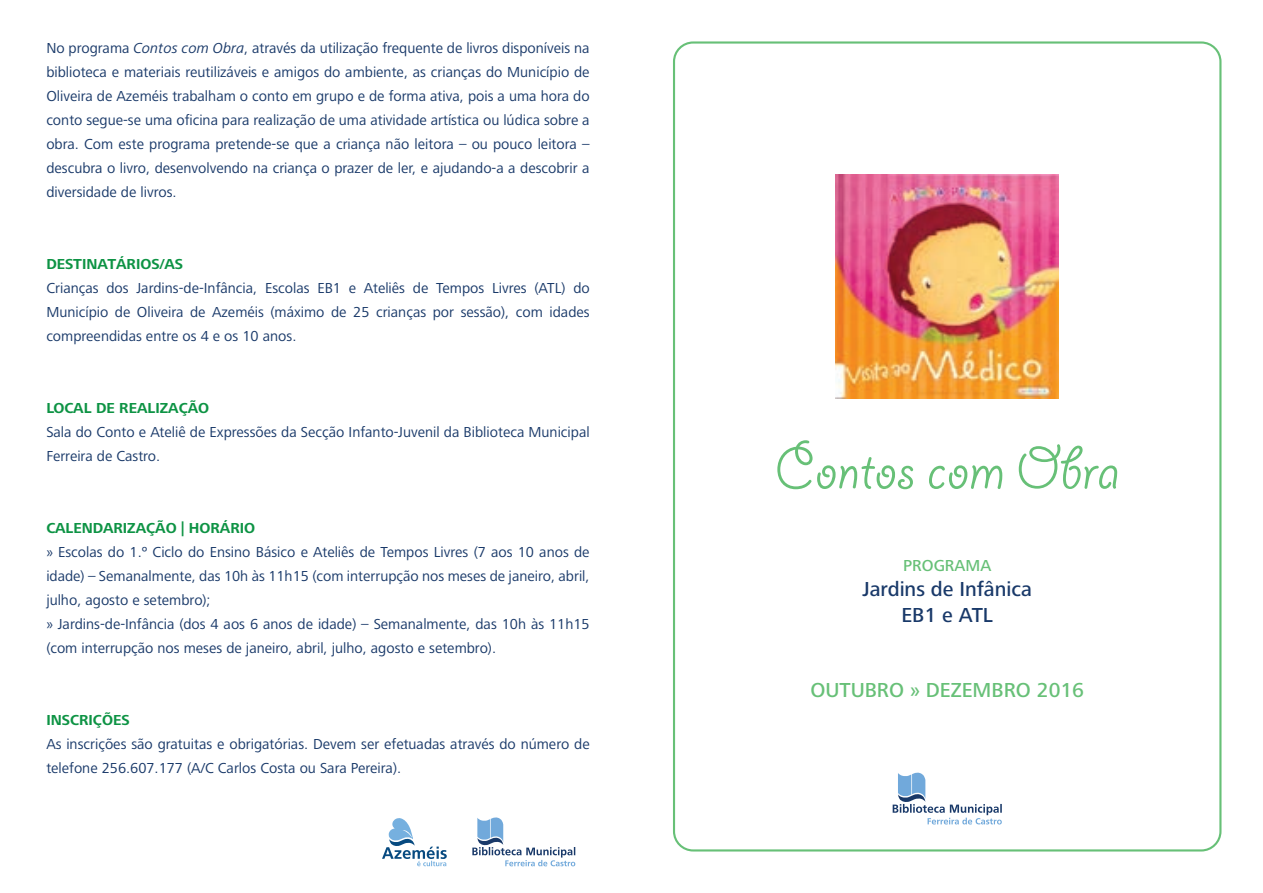
<style>
.page{position:relative;width:1263px;height:893px;background:#fff}
.page>*{position:absolute;margin:0;border:0;box-sizing:border-box;transform-origin:0 0}
.t1{font:66px "Giddyup Std";color:#67c077}
.t2{font:500 21px/25.2px "Frutiger Next LT";color:#193969;text-align:center}
.t3{font:500 21px "Frutiger Next LT";color:#67c077}
.t4{font:500 16.5px "Frutiger Next LT";color:#67c077}
.t5{font:15px/24px "Frutiger Next LT";color:#193969}
.t6{font:700 15px "Frutiger Next LT";color:#0d9344}
.s1{font-style:italic}
</style>
<div class="page">
<svg style="left:893px;top:772px;width:109px;height:52px"></svg>
<svg style="left:382px;top:818px;width:65px;height:48px"></svg>
<svg style="left:472px;top:817px;width:103px;height:49px"></svg>
<img style="left:835px;top:175px;width:224px;height:223px">
<p class="t5" style="left:46px;top:36px;width:545px;text-align:justify">No programa <span class="s1">Contos com Obra</span>, através da utilização frequente de livros disponíveis na biblioteca e materiais reutilizáveis e amigos do ambiente, as crianças do Município de Oliveira de Azeméis trabalham o conto em grupo e de forma ativa, pois a uma hora do conto segue-se uma oficina para realização de uma atividade artística ou lúdica sobre a obra. Com este programa pretende-se que a criança não leitora – ou pouco leitora – descubra o livro, desenvolvendo na criança o prazer de ler, e ajudando-a a descobrir a diversidade de livros.</p>
<p class="t6" style="left:46px;top:256px;width:138px">DESTINATÁRIOS/AS</p>
<p class="t5" style="left:46px;top:276px;width:545px;text-align:justify">Crianças dos Jardins-de-Infância, Escolas EB1 e Ateliês de Tempos Livres (ATL) do Município de Oliveira de Azeméis (máximo de 25 crianças por sessão), com idades compreendidas entre os 4 e os 10 anos.</p>
<p class="t6" style="left:46px;top:400px;width:164px">LOCAL DE REALIZAÇÃO</p>
<p class="t5" style="left:46px;top:420px;width:545px">Sala do Conto e Ateliê de Expressões da Secção Infanto-Juvenil da Biblioteca Municipal<br>Ferreira de Castro.</p>
<p class="t6" style="left:46px;top:520px;width:210px">CALENDARIZAÇÃO | HORÁRIO</p>
<p class="t5" style="left:46px;top:540px;width:545px">» Escolas do 1.º Ciclo do Ensino Básico e Ateliês de Tempos Livres (7 aos 10 anos de idade) – Semanalmente, das 10h às 11h15 (com interrupção nos meses de janeiro, abril, julho, agosto e setembro);<br>» Jardins-de-Infância (dos 4 aos 6 anos de idade) – Semanalmente, das 10h às 11h15 (com interrupção nos meses de janeiro, abril, julho, agosto e setembro).</p>
<p class="t6" style="left:46px;top:712px;width:85px">INSCRIÇÕES</p>
<p class="t5" style="left:46px;top:732px;width:545px">As inscrições são gratuitas e obrigatórias. Devem ser efetuadas através do número de telefone 256.607.177 (A/C Carlos Costa ou Sara Pereira).</p>
<h1 class="t1" style="left:775px;top:433px;width:346px">Contos com Obra</h1>
<p class="t4" style="left:903px;top:556px;width:90px">PROGRAMA</p>
<h2 class="t2" style="left:862px;top:577px;width:171px">Jardins de Infânica<br>EB1 e ATL</h2>
<h2 class="t3" style="left:810px;top:678px;width:275px">OUTUBRO » DEZEMBRO 2016</h2>
</div>
